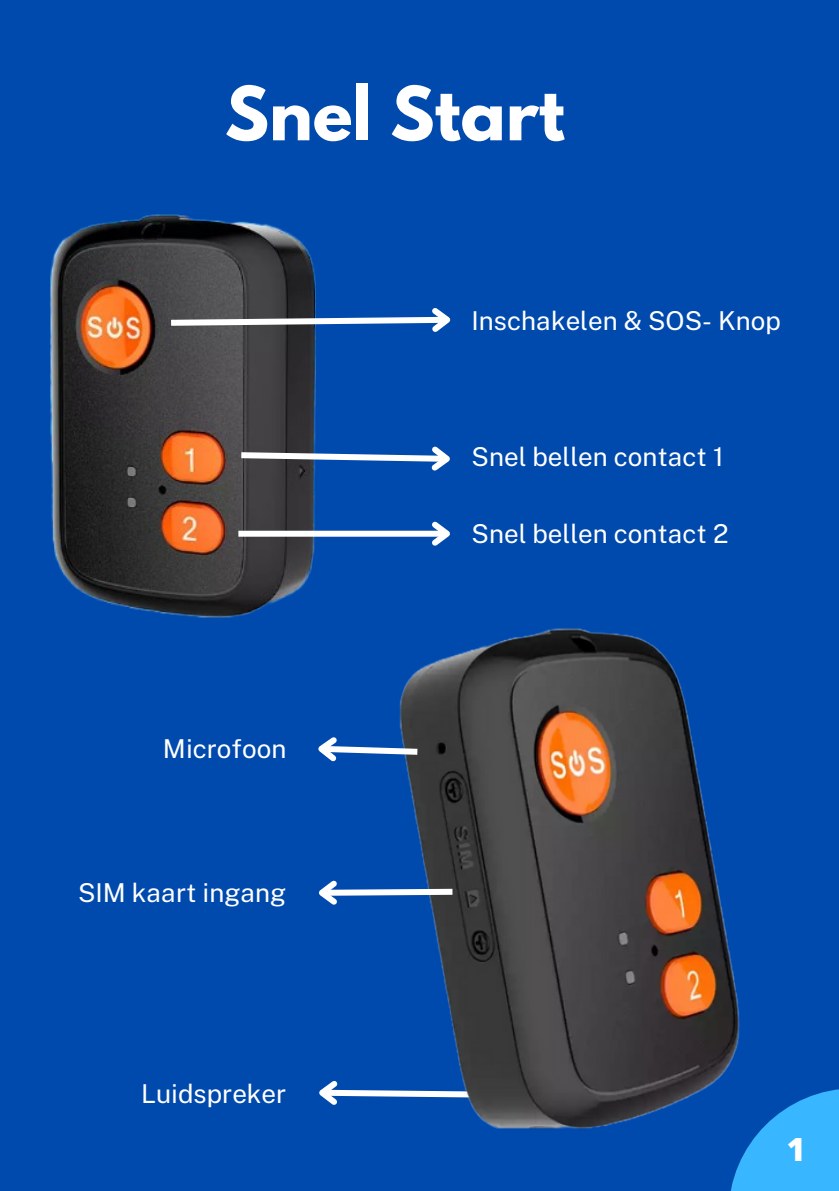
<style>
.page{position:relative;width:839px;height:1191px;background:#fff}
.page>*{position:absolute;margin:0;border:0;box-sizing:border-box;transform-origin:0 0}
.t1{font:700 66px "League Spartan";color:#fff}
.t2{font:800 32px "Open Sans";color:#fff}
.t3{font:26px "Public Sans";color:#fff}
</style>
<div class="page">
<div style="left:0;top:0;width:838px;height:1191px;background:#004aad"></div>
<img style="left:50px;top:214px;width:295px;height:404px">
<svg style="left:165px;top:302px;width:286px;height:35px"></svg>
<div style="left:238px;top:531px;width:209px;height:6px;background:#fff"></div>
<svg style="left:426px;top:521px;width:24px;height:25px"></svg>
<svg style="left:235px;top:441px;width:215px;height:35px"></svg>
<div style="left:728px;top:1088px;width:110px;height:103px;background:#38b6ff"></div>
<svg style="left:319px;top:1081px;width:25px;height:24px"></svg>
<img style="left:344px;top:575px;width:487px;height:556px">
<svg style="left:319px;top:875px;width:139px;height:35px"></svg>
<svg style="left:318px;top:731px;width:105px;height:36px"></svg>
<h1 class="t1" style="left:225px;top:81px;width:341px">Snel Start</h1>
<p class="t3" style="left:471px;top:306px;width:311px">Inschakelen &amp; SOS- Knop</p>
<p class="t3" style="left:471px;top:441px;width:253px">Snel bellen contact 1</p>
<p class="t3" style="left:471px;top:518px;width:258px">Snel bellen contact 2</p>
<p class="t3" style="left:163px;top:733px;width:125px">Microfoon</p>
<p class="t3" style="left:78px;top:877px;width:210px">SIM kaart ingang</p>
<p class="t3" style="left:141px;top:1079px;width:146px">Luidspreker</p>
<p class="t2" style="left:786px;top:1126px;width:20px">1</p>
</div>
